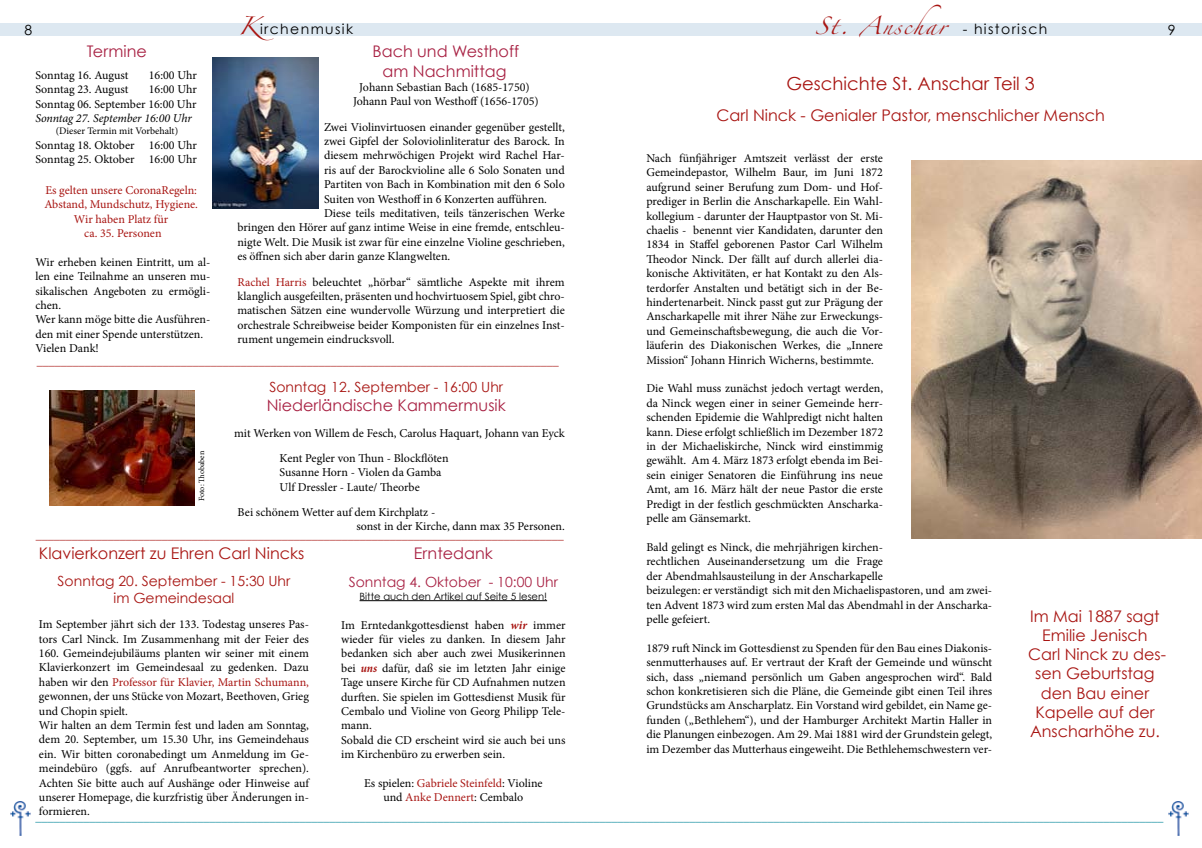
<style>
.page{position:relative;width:1202px;height:848px;background:#fff}
.page>*{position:absolute;margin:0;border:0;box-sizing:border-box;transform-origin:0 0}
.t1{font:18px "Century Gothic";color:#a81512}
.t2{font:16px/19.2px "Century Gothic";color:#a81512;text-align:center}
.t3{font:16px/19.2px "Century Gothic";color:#a82143;text-align:center}
.t4{font:14px/16.8px "Century Gothic";color:#a81512;text-align:center}
.t5{font:14px "Century Gothic";letter-spacing:.1em;color:#000}
.t6{font:14px "Century Gothic";color:#a82143}
.t7{font:12px/14.4px "Minion Pro";color:#000}
.t8{font:12px/14.4px "Minion Pro";letter-spacing:-.005em;color:#a81512;text-align:center}
.t9{font:12px "Minion Pro";color:#008699}
.t10{font:italic 12px "Minion Pro";letter-spacing:-.005em;color:#000}
.t11{font:10px "Century Gothic";color:#000}
.t12{font:10px "Minion Pro";color:#000}
.t13{font:8px "Minion Pro";letter-spacing:-.005em;color:#000}
.s1{font-family:"Zapfino";font-size:16px;color:#a81512}
.s2{color:#a81512}
.s3{font-weight:700;font-style:italic;color:#a81512}
.s4{font-weight:700;font-style:italic;font-stretch:condensed;color:#a81512}
</style>
<div class="page">
<div style="left:0;top:24px;width:1202px;height:12px;background:#dde8f1"></div>
<img style="left:1168px;top:801px;width:21px;height:35px">
<img style="left:10px;top:801px;width:21px;height:35px">
<img style="left:911px;top:160px;width:291px;height:379px">
<hr style="left:360px;top:600px;width:187px;height:1px;background:#000">
<img style="left:49px;top:390px;width:145px;height:115px">
<img style="left:213px;top:57px;width:105px;height:151px">
<p class="t5" style="left:25px;top:22px;width:9px">8</p>
<p class="t5" style="left:238px;top:21px;width:116px"><span class="s1">K</span>irchenmusik</p>
<p class="t5" style="left:815px;top:20px;width:234px"><span class="s1">St. Anschar</span> - historisch</p>
<p class="t5" style="left:1168px;top:21px;width:9px">9</p>
<h2 class="t3" style="left:87px;top:42px;width:62px">Termine</h2>
<p class="t7" style="left:35px;top:68px;width:95px">Sonntag 16. August</p>
<p class="t7" style="left:149px;top:68px;width:50px">16:00 Uhr</p>
<p class="t7" style="left:35px;top:82px;width:95px">Sonntag 23. August</p>
<h2 class="t3" style="left:373px;top:42px;width:148px">Bach und Westhoff am Nachmittag</h2>
<p class="t7" style="left:353px;top:80px;width:187px;text-align:center">Johann Sebastian Bach (1685-1750)<br>Johann Paul von Westhoff (1656-1705)</p>
<p class="t7" style="left:324px;top:120px;width:242px">Zwei Violinvirtuosen einander gegenüber gestellt,</p>
<p class="t7" style="left:324px;top:134px;width:242px">zwei Gipfel der Soloviolinliteratur des Barock. In</p>
<p class="t7" style="left:324px;top:148px;width:242px">diesem mehrwöchigen Projekt wird Rachel Har-</p>
<p class="t7" style="left:324px;top:163px;width:242px">ris auf der Barockvioline alle 6 Solo Sonaten und</p>
<p class="t7" style="left:324px;top:177px;width:242px">Partiten von Bach in Kombination mit den 6 Solo</p>
<p class="t7" style="left:324px;top:192px;width:224px">Suiten von Westhoff in 6 Konzerten aufführen.</p>
<p class="t7" style="left:324px;top:206px;width:242px">Diese teils meditativen, teils tänzerischen Werke</p>
<p class="t7" style="left:237px;top:220px;width:329px">bringen den Hörer auf ganz intime Weise in eine fremde, entschleu-</p>
<p class="t7" style="left:237px;top:235px;width:329px">nigte Welt. Die Musik ist zwar für eine einzelne Violine geschrieben,</p>
<p class="t7" style="left:237px;top:249px;width:214px">es öffnen sich aber darin ganze Klangwelten.</p>
<p class="t7" style="left:237px;top:274px;width:329px;text-align:justify"><span class="s2">Rachel Harris</span> beleuchtet „hörbar“ sämtliche Aspekte mit ihrem klanglich ausgefeilten, präsenten und hochvirtuosem Spiel, gibt chro&shy;matischen Sätzen eine wundervolle Würzung und interpretiert die orchestrale Schreibweise beider Komponisten für ein einzelnes Inst&shy;rument ungemein eindrucksvoll.</p>
<h1 class="t1" style="left:786px;top:73px;width:250px">Geschichte St. Anschar Teil 3</h1>
<h2 class="t2" style="left:717px;top:106px;width:390px">Carl Ninck - Genialer Pastor, menschlicher Mensch</h2>
<p class="t7" style="left:35px;top:82px;width:163px;text-align:right">16:00 Uhr<br>Sonntag 06. September 16:00 Uhr</p>
<p class="t10" style="left:35px;top:110px;width:158px">Sonntag 27. September 16:00 Uhr</p>
<p class="t12" style="left:56px;top:124px;width:124px">(Dieser Termin mit Vorbehalt)</p>
<p class="t7" style="left:35px;top:138px;width:163px">Sonntag 18. Oktober 16:00 Uhr<br>Sonntag 25. Oktober 16:00 Uhr</p>
<p class="t8" style="left:44px;top:183px;width:155px">Es gelten unsere CoronaRegeln:<br>Abstand, Mundschutz, Hygiene.<br>Wir haben Platz für<br>ca. 35. Personen</p>
<p class="t7" style="left:35px;top:255px;width:177px">Wir erheben keinen Eintritt, um al&shy;len eine Teilnahme an unseren mu&shy;sikalischen Angeboten zu ermögli&shy;chen.<br>Wer kann möge bitte die Ausführen&shy;den mit einer Spende unterstützen.<br>Vielen Dank!</p>
<p class="t7" style="left:646px;top:151px;width:238px;text-align:justify">Nach fünfjähriger Amtszeit verlässt der erste Gemeindepastor, Wilhelm Baur, im Juni 1872 aufgrund seiner Berufung zum Dom- und Hof&shy;prediger in Berlin die Anscharkapelle. Ein Wahl&shy;kollegium - darunter der Hauptpastor von St. Mi&shy;chaelis - benennt vier Kandidaten, darunter den 1834 in Staffel geborenen Pastor Carl Wilhelm Theodor Ninck. Der fällt auf durch allerlei dia&shy;konische Aktivitäten, er hat Kontakt zu den Als&shy;terdorfer Anstalten und betätigt sich in der Be&shy;hindertenarbeit. Ninck passt gut zur Prägung der Anscharkapelle mit ihrer Nähe zur Erweckungs&shy;und Gemeinschaftsbewegung, die auch die Vor&shy;läuferin des Diakonischen Werkes, die „Innere Mission“ Johann Hinrich Wicherns, bestimmte.</p>
<p class="t7" style="left:646px;top:381px;width:238px;text-align:justify">Die Wahl muss zunächst jedoch vertagt werden, da Ninck wegen einer in seiner Gemeinde herr&shy;schenden Epidemie die Wahlpredigt nicht halten kann. Diese erfolgt schließlich im Dezember 1872 in der Michaeliskirche, Ninck wird einstimmig gewählt. Am 4. März 1873 erfolgt ebenda im Bei&shy;sein einiger Senatoren die Einführung ins neue Amt, am 16. März hält der neue Pastor die erste Predigt in der festlich geschmückten Anscharka&shy;pelle am Gänsemarkt.</p>
<p class="t7" style="left:646px;top:540px;width:347px">Bald gelingt es Ninck, die mehrjährigen kirchen-<br>rechtlichen Auseinandersetzung um die Frage<br>der Abendmahlsausteilung in der Anscharkapelle<br>beizulegen: er verständigt sich mit den Michaelispastoren, und am zwei&shy;ten Advent 1873 wird zum ersten Mal das Abendmahl in der Anscharka&shy;pelle gefeiert.</p>
<p class="t7" style="left:646px;top:640px;width:347px;text-align:justify">1879 ruft Ninck im Gottesdienst zu Spenden für den Bau eines Diakonis&shy;senmutterhauses auf. Er vertraut der Kraft der Gemeinde und wünscht sich, dass „niemand persönlich um Gaben angesprochen wird“. Bald schon konkretisieren sich die Pläne, die Gemeinde gibt einen Teil ihres Grundstücks am Anscharplatz. Ein Vorstand wird gebildet, ein Name ge&shy;funden („Bethlehem“), und der Hamburger Architekt Martin Haller in die Planungen einbezogen. Am 29. Mai 1881 wird der Grundstein gelegt, im Dezember das Mutterhaus eingeweiht. Die Bethlehemschwestern ver-</p>
<p class="t8" style="left:37px;top:353px;width:524px">_______________________________________________________________________________________</p>
<p class="t4" style="left:269px;top:378px;width:235px">Sonntag 12. September - 16:00 Uhr</p>
<h2 class="t3" style="left:267px;top:396px;width:241px">Niederländische Kammermusik</h2>
<p class="t7" style="left:280px;top:420px;width:287px;line-height:25.2px;text-indent:-46px">mit Werken von Willem de Fesch, Carolus Haquart, Johann van Eyck<br>Kent Pegler von Thun - Blockflöten</p>
<p class="t7" style="left:280px;top:465px;width:163px">Susanne Horn - Violen da Gamba<br>Ulf Dressler - Laute/ Theorbe</p>
<p class="t7" style="left:356px;top:505px;width:210px;text-indent:-119px">Bei schönem Wetter auf dem Kirchplatz -<br>sonst in der Kirche, dann max 35 Personen.</p>
<h2 class="t3" style="left:414px;top:543px;width:80px">Erntedank</h2>
<p class="t6" style="left:349px;top:573px;width:211px">Sonntag 4. Oktober - 10:00 Uhr</p>
<p class="t11" style="left:360px;top:590px;width:189px">Bitte auch den Artikel auf Seite 5 lesen!</p>
<p class="t7" style="left:341px;top:617px;width:226px">Im Erntedankgottesdienst haben <span class="s3">wir</span> immer wieder für vieles zu danken. In diesem Jahr bedanken sich aber auch zwei Musikerinnen bei <span class="s4">uns</span> dafür, daß sie im letzten Jahr einige Tage unsere Kirche für CD Aufnahmen nutzen durften. Sie spielen im Gottesdienst Musik für Cembalo und Violine von Georg Philipp Tele&shy;mann.<br>Sobald die CD erscheint wird sie auch bei uns im Kirchenbüro zu erwerben sein.</p>
<p class="t7" style="left:364px;top:776px;width:180px;text-align:center">Es spielen: <span class="s2">Gabriele Steinfeld</span>: Violine und <span class="s2">Anke Dennert</span>: Cembalo</p>
<p class="t13" style="left:196px;top:501px;width:52px;rotate:-90deg">Foto: Thobaben</p>
<p class="t8" style="left:36px;top:528px;width:530px">________________________________________________________________________________________</p>
<h2 class="t2" style="left:39px;top:543px;width:267px">Klavierkonzert zu Ehren Carl Nincks</h2>
<p class="t4" style="left:58px;top:572px;width:234px">Sonntag 20. September - 15:30 Uhr im Gemeindesaal</p>
<p class="t7" style="left:39px;top:617px;width:272px">Im September jährt sich der 133. Todestag unseres Pas&shy;tors Carl Ninck. Im Zusammenhang mit der Feier des 160. Gemeindejubiläums planten wir seiner mit einem Klavierkonzert im Gemeindesaal zu gedenken. Dazu haben wir den <span class="s2">Professor für Klavier, Martin Schumann, </span>gewonnen, der uns Stücke von Mozart, Beethoven, Grieg und Chopin spielt.<br>Wir halten an dem Termin fest und laden am Sonntag, dem 20. September, um 15.30 Uhr, ins Gemeindehaus ein. Wir bitten coronabedingt um Anmeldung im Ge&shy;meindebüro (ggfs. auf Anrufbeantworter sprechen).<br>Achten Sie bitte auch auf Aushänge oder Hinweise auf unserer Homepage, die kurzfristig über Änderungen in&shy;formieren.</p>
<h2 class="t2" style="left:1028px;top:606px;width:139px">Im Mai 1887 sagt<br>Emilie Jenisch<br>Carl Ninck zu des&shy;sen Geburtstag den Bau einer<br>Kapelle auf der<br>Anscharhöhe zu.</h2>
<p class="t9" style="left:35px;top:808px;width:1130px">____________________________________________________________________________________________________________________________________________________________________________________________</p>
</div>
